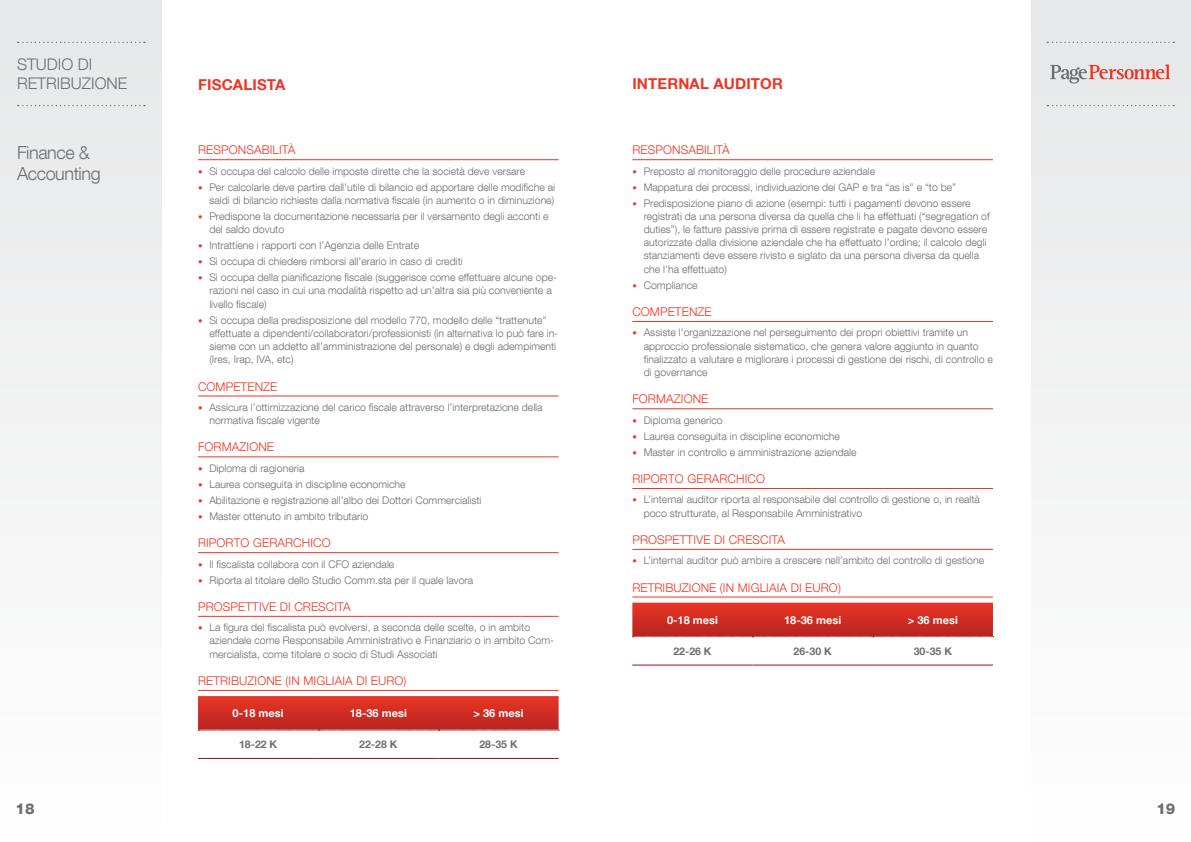
<style>
.page{position:relative;width:1191px;height:842px;background:#fff}
.page>*{position:absolute;margin:0;border:0;box-sizing:border-box;transform-origin:0 0}
.t1{font:300 18px/21px "Helvetica Neue LT Com";letter-spacing:-.025em;color:#6d6e71}
.t2{font:300 16px/19.2px "Helvetica Neue LT Com";color:#6d6e71}
.t3{font:700 15px "Helvetica Neue LT Com";letter-spacing:.01em;color:#ee3524}
.t4{font:800 15px "Helvetica Neue LT Com";color:#6d6e71}
.t5{font:300 12px "Helvetica Neue LT Com";letter-spacing:.01em;color:#ee3524}
.t6{font:700 11px "Helvetica Neue LT Com";color:#fff}
.t7{font:300 10.5px/13.2px "Helvetica Neue LT Com";color:#6d6e71}
.t8{font:700 10.5px "Helvetica Neue LT Com";color:#6d6e71}
.s1{font-weight:800;font-size:9px;color:#ee3524}
</style>
<div class="page">
<div style="left:0;top:0;width:162px;height:842px;background:#f2f2f3"></div>
<div style="left:1031px;top:0;width:160px;height:842px;background:#f2f3f3"></div>
<svg style="left:18px;top:42px;width:127px;height:1px"></svg>
<svg style="left:18px;top:105px;width:127px;height:1px"></svg>
<svg style="left:1047px;top:105px;width:127px;height:1px"></svg>
<svg style="left:1050px;top:64px;width:120px;height:20px"></svg>
<svg style="left:1047px;top:42px;width:127px;height:1px"></svg>
<hr style="left:198px;top:159px;width:360px;height:1px;background:#ee3524">
<hr style="left:198px;top:396px;width:360px;height:1px;background:#ee3524">
<hr style="left:198px;top:457px;width:360px;height:1px;background:#ee3524">
<hr style="left:198px;top:552px;width:360px;height:1px;background:#ee3524">
<hr style="left:198px;top:616px;width:360px;height:1px;background:#ee3524">
<hr style="left:198px;top:690px;width:360px;height:1px;background:#ee3524">
<hr style="left:198px;top:758px;width:120px;height:1px;background:#90181b">
<hr style="left:318px;top:758px;width:120px;height:1px;background:#90181b">
<hr style="left:438px;top:758px;width:120px;height:1px;background:#90181b">
<svg style="left:198px;top:696px;width:361px;height:35px;background:#d03228"></svg>
<hr style="left:632px;top:159px;width:361px;height:1px;background:#ee3524">
<hr style="left:632px;top:321px;width:361px;height:1px;background:#ee3524">
<hr style="left:632px;top:408px;width:361px;height:1px;background:#ee3524">
<hr style="left:632px;top:488px;width:361px;height:1px;background:#ee3524">
<hr style="left:632px;top:549px;width:361px;height:1px;background:#ee3524">
<hr style="left:632px;top:597px;width:361px;height:1px;background:#ee3524">
<hr style="left:632px;top:665px;width:120px;height:1px;background:#90181b">
<hr style="left:752px;top:665px;width:120px;height:1px;background:#90181b">
<hr style="left:872px;top:665px;width:121px;height:1px;background:#90181b">
<svg style="left:632px;top:603px;width:361px;height:34px;background:#cf2e25"></svg>
<h2 class="t2" style="left:17px;top:54px;width:112px">STUDIO DI<br>RETRIBUZIONE</h2>
<h1 class="t1" style="left:17px;top:141px;width:85px">Finance &amp;<br>Accounting</h1>
<h3 class="t3" style="left:198px;top:76px;width:89px">FISCALISTA</h3>
<h3 class="t3" style="left:632px;top:75px;width:152px">INTERNAL AUDITOR</h3>
<p class="t5" style="left:198px;top:143px;width:99px">RESPONSABILITÀ</p>
<p class="t7" style="left:198px;top:164px;width:329px"><span class="s1">•</span> Si occupa del calcolo delle imposte dirette che la società deve versare</p>
<p class="t7" style="left:198px;top:180px;width:358px;text-align:right"><span class="s1">•</span> Per calcolarle deve partire dall’utile di bilancio ed apportare delle modifiche ai saldi di bilancio richieste dalla normativa fiscale (in aumento o in diminuzione)</p>
<p class="t7" style="left:209px;top:209px;width:341px;text-indent:-11px"><span class="s1">•</span> Predispone la documentazione necessaria per il versamento degli acconti e del saldo dovuto</p>
<p class="t7" style="left:198px;top:239px;width:223px"><span class="s1">•</span> Intrattiene i rapporti con l’Agenzia delle Entrate</p>
<p class="t7" style="left:198px;top:255px;width:266px"><span class="s1">•</span> Si occupa di chiedere rimborsi all’erario in caso di crediti</p>
<p class="t7" style="left:209px;top:271px;width:349px;text-indent:-11px"><span class="s1">•</span> Si occupa della pianificazione fiscale (suggerisce come effettuare alcune ope&shy;razioni nel caso in cui una modalità rispetto ad un’altra sia più conveniente a livello fiscale)</p>
<p class="t7" style="left:209px;top:313px;width:350px;text-indent:-11px"><span class="s1">•</span> Si occupa della predisposizione del modello 770, modello delle “trattenute” effettuate a dipendenti/collaboratori/professionisti (in alternativa lo può fare in&shy;sieme con un addetto all’amministrazione del personale) e degli adempimenti (Ires, Irap, IVA, etc)</p>
<p class="t5" style="left:198px;top:379px;width:81px">COMPETENZE</p>
<p class="t7" style="left:209px;top:400px;width:335px;text-indent:-11px"><span class="s1">•</span> Assicura l’ottimizzazione del carico fiscale attraverso l’interpretazione della normativa fiscale vigente</p>
<p class="t5" style="left:198px;top:440px;width:77px">FORMAZIONE</p>
<p class="t7" style="left:198px;top:461px;width:108px"><span class="s1">•</span> Diploma di ragioneria</p>
<p class="t7" style="left:198px;top:477px;width:209px"><span class="s1">•</span> Laurea conseguita in discipline economiche</p>
<p class="t7" style="left:198px;top:493px;width:285px"><span class="s1">•</span> Abilitazione e registrazione all’albo dei Dottori Commercialisti</p>
<p class="t7" style="left:198px;top:509px;width:172px"><span class="s1">•</span> Master ottenuto in ambito tributario</p>
<p class="t5" style="left:198px;top:536px;width:134px">RIPORTO GERARCHICO</p>
<p class="t7" style="left:198px;top:557px;width:198px"><span class="s1">•</span> Il fiscalista collabora con il CFO aziendale</p>
<p class="t7" style="left:198px;top:573px;width:277px"><span class="s1">•</span> Riporta al titolare dello Studio Comm.sta per il quale lavora</p>
<p class="t5" style="left:198px;top:599px;width:154px">PROSPETTIVE DI CRESCITA</p>
<p class="t7" style="left:209px;top:621px;width:346px;text-indent:-11px"><span class="s1">•</span> La figura del fiscalista può evolversi, a seconda delle scelte, o in ambito aziendale come Responsabile Amministrativo e Finanziario o in ambito Com&shy;mercialista, come titolare o socio di Studi Associati</p>
<p class="t5" style="left:198px;top:673px;width:210px">RETRIBUZIONE (IN MIGLIAIA DI EURO)</p>
<p class="t6" style="left:233px;top:706px;width:52px">0-18 mesi</p>
<p class="t6" style="left:350px;top:706px;width:59px">18-36 mesi</p>
<p class="t6" style="left:473px;top:706px;width:51px">&gt; 36 mesi</p>
<p class="t8" style="left:239px;top:738px;width:40px">18-22 K</p>
<p class="t8" style="left:359px;top:738px;width:40px">22-28 K</p>
<p class="t8" style="left:479px;top:738px;width:40px">28-35 K</p>
<p class="t5" style="left:632px;top:143px;width:99px">RESPONSABILITÀ</p>
<p class="t7" style="left:632px;top:164px;width:244px"><span class="s1">•</span> Preposto al monitoraggio delle procedure aziendale</p>
<p class="t7" style="left:632px;top:180px;width:325px"><span class="s1">•</span> Mappatura dei processi, individuazione dei GAP e tra “as is” e “to be”</p>
<p class="t7" style="left:643px;top:196px;width:348px;text-indent:-11px"><span class="s1">•</span> Predisposizione piano di azione (esempi: tutti i pagamenti devono essere registrati da una persona diversa da quella che li ha effettuati (“segregation of duties”), le fatture passive prima di essere registrate e pagate devono essere autorizzate dalla divisione aziendale che ha effettuato l’ordine; il calcolo degli stanziamenti deve essere rivisto e siglato da una persona diversa da quella che l’ha effettuato)</p>
<p class="t7" style="left:632px;top:278px;width:67px"><span class="s1">•</span> Compliance</p>
<p class="t5" style="left:632px;top:304px;width:81px">COMPETENZE</p>
<p class="t7" style="left:643px;top:326px;width:351px;text-indent:-11px"><span class="s1">•</span> Assiste l’organizzazione nel perseguimento dei propri obiettivi tramite un approccio professionale sistematico, che genera valore aggiunto in quanto finalizzato a valutare e migliorare i processi di gestione dei rischi, di controllo e di governance</p>
<p class="t5" style="left:632px;top:392px;width:77px">FORMAZIONE</p>
<p class="t7" style="left:632px;top:413px;width:92px"><span class="s1">•</span> Diploma generico</p>
<p class="t7" style="left:632px;top:429px;width:209px"><span class="s1">•</span> Laurea conseguita in discipline economiche</p>
<p class="t7" style="left:632px;top:445px;width:226px"><span class="s1">•</span> Master in controllo e amministrazione aziendale</p>
<p class="t5" style="left:632px;top:471px;width:134px">RIPORTO GERARCHICO</p>
<p class="t7" style="left:643px;top:493px;width:338px;text-indent:-11px"><span class="s1">•</span> L’internal auditor riporta al responsabile del controllo di gestione o, in realtà poco strutturate, al Responsabile Amministrativo</p>
<p class="t5" style="left:632px;top:532px;width:154px">PROSPETTIVE DI CRESCITA</p>
<p class="t7" style="left:632px;top:554px;width:353px"><span class="s1">•</span> L’internal auditor può ambire a crescere nell’ambito del controllo di gestione</p>
<p class="t5" style="left:632px;top:580px;width:210px">RETRIBUZIONE (IN MIGLIAIA DI EURO)</p>
<p class="t6" style="left:667px;top:613px;width:52px">0-18 mesi</p>
<p class="t6" style="left:784px;top:613px;width:59px">18-36 mesi</p>
<p class="t6" style="left:908px;top:613px;width:51px">&gt; 36 mesi</p>
<p class="t8" style="left:673px;top:644px;width:40px">22-26 K</p>
<p class="t8" style="left:793px;top:644px;width:40px">26-30 K</p>
<p class="t8" style="left:913px;top:644px;width:40px">30-35 K</p>
<h3 class="t4" style="left:16px;top:800px;width:20px">18</h3>
<h3 class="t4" style="left:1156px;top:800px;width:20px">19</h3>
</div>
